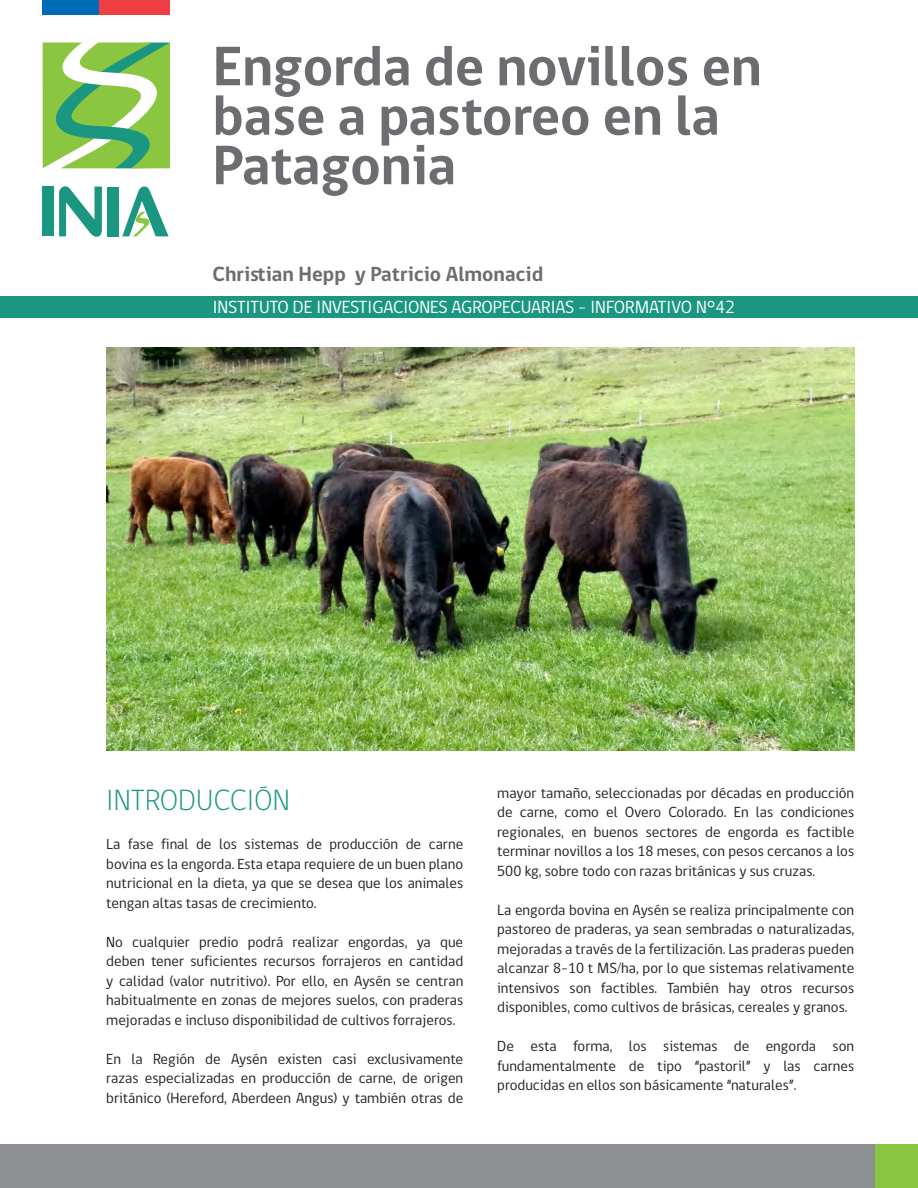
<style>
.page{position:relative;width:918px;height:1188px;background:#fff}
.page>*{position:absolute;margin:0;border:0;box-sizing:border-box;transform-origin:0 0}
.t1{font:700 57px/49.5px "gob CL";letter-spacing:-.005em;color:#6c6d70}
.t2{font:300 30px "gob CL";color:#1b9781}
.t3{font:700 21px "gob CL";color:#6c6d70}
.t4{font:18px "gob CL";color:#fff}
.t5{font:15px/19.5px "gob CL";color:#231f20;text-align:justify}
</style>
<div class="page">
<div style="left:0;top:296px;width:918px;height:22px;background:#1b9781"></div>
<div style="left:874px;top:1144px;width:44px;height:44px;background:#8bc640"></div>
<svg style="left:59px;top:186px;width:43px;height:51px"></svg>
<div style="left:43px;top:186px;width:11px;height:50px;background:#1b9781"></div>
<div style="left:107px;top:187px;width:12px;height:49px;background:#1b9781"></div>
<svg style="left:122px;top:187px;width:47px;height:49px"></svg>
<svg style="left:43px;top:43px;width:127px;height:125px"></svg>
<div style="left:43px;top:0;width:56px;height:14px;background:#006cb7"></div>
<div style="left:99px;top:0;width:71px;height:14px;background:#ee3d43"></div>
<div style="left:0;top:1144px;width:874px;height:44px;background:#8d8f92"></div>
<img style="left:106px;top:347px;width:748px;height:404px">
<p class="t1" style="left:213px;top:43px;width:551px">Engorda de novillos en base a pastoreo en la<br>Patagonia</p>
<p class="t3" style="left:213px;top:260px;width:332px">Christian Hepp y Patricio Almonacid</p>
<p class="t4" style="left:213px;top:295px;width:524px">INSTITUTO DE INVESTIGACIONES AGROPECUARIAS - INFORMATIVO N°42</p>
<p class="t2" style="left:106px;top:780px;width:185px">INTRODUCCIÓN</p>
<p class="t5" style="left:106px;top:835px;width:359px">La fase final de los sistemas de producción de carne bovina es la engorda. Esta etapa requiere de un buen plano nutricional en la dieta, ya que se desea que los animales tengan altas tasas de crecimiento.</p>
<p class="t5" style="left:106px;top:932px;width:358px">No cualquier predio podrá realizar engordas, ya que deben tener suficientes recursos forrajeros en cantidad y calidad (valor nutritivo). Por ello, en Aysén se centran habitualmente en zonas de mejores suelos, con praderas mejoradas e incluso disponibilidad de cultivos forrajeros.</p>
<p class="t5" style="left:106px;top:1049px;width:358px">En la Región de Aysén existen casi exclusivamente razas especializadas en producción de carne, de origen británico (Hereford, Aberdeen Angus) y también otras de</p>
<p class="t5" style="left:497px;top:783px;width:358px">mayor tamaño, seleccionadas por décadas en producción de carne, como el Overo Colorado. En las condiciones regionales, en buenos sectores de engorda es factible terminar novillos a los 18 meses, con pesos cercanos a los 500 kg, sobre todo con razas británicas y sus cruzas.</p>
<p class="t5" style="left:497px;top:900px;width:358px">La engorda bovina en Aysén se realiza principalmente con pastoreo de praderas, ya sean sembradas o naturalizadas, mejoradas a través de la fertilización. Las praderas pueden alcanzar 8-10 t MS/ha, por lo que sistemas relativamente intensivos son factibles. También hay otros recursos disponibles, como cultivos de brásicas, cereales y granos.</p>
<p class="t5" style="left:497px;top:1037px;width:358px">De esta forma, los sistemas de engorda son fundamentalmente de tipo “pastoril” y las carnes producidas en ellos son básicamente “naturales”.</p>
</div>
